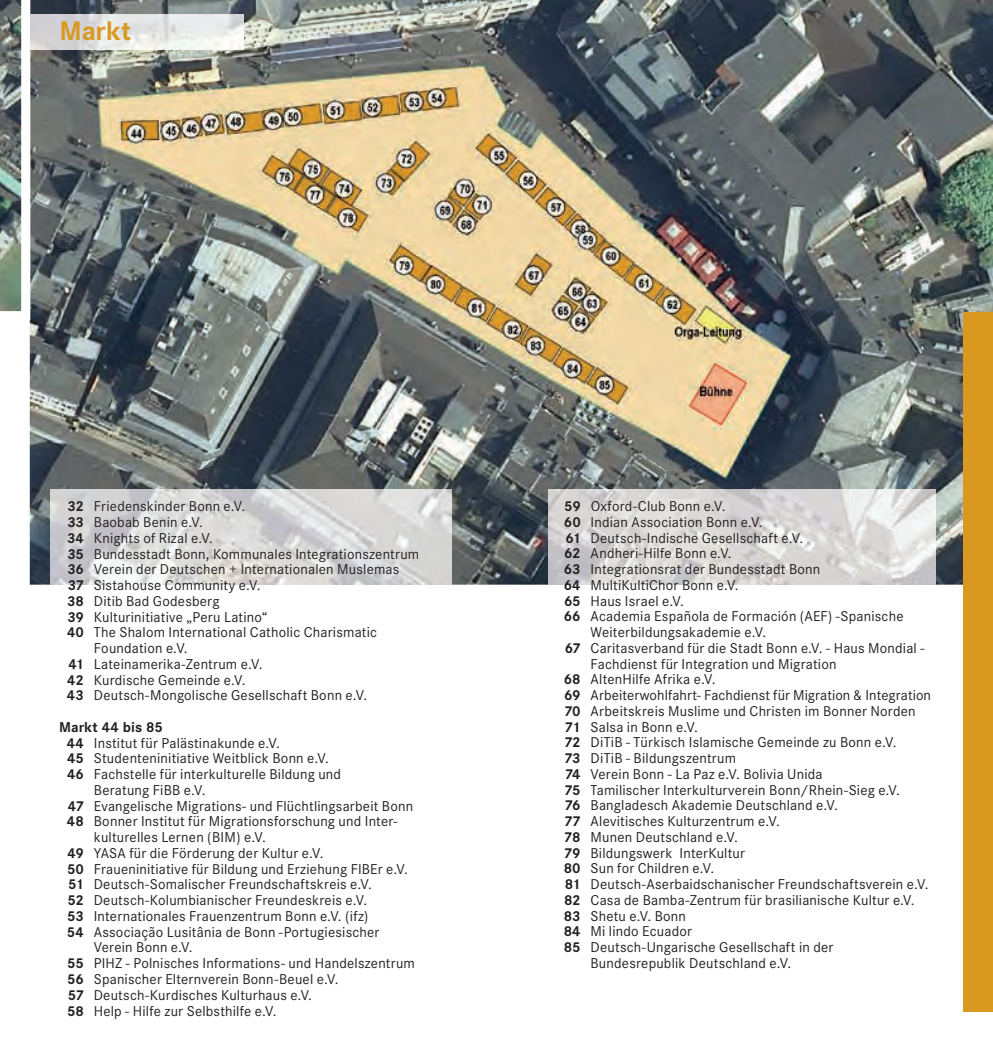
<style>
.page{position:relative;width:993px;height:1042px;background:#fff}
.page>*{position:absolute;margin:0;border:0;box-sizing:border-box;transform-origin:0 0}
.t1{font:700 26.25px "Corporate SBQ";letter-spacing:-.01em;color:#d99921}
.t2{font:14px "Corporate SBQ";letter-spacing:.015em;color:#231f20}
.t3{font:700 14px "Corporate SBQ";color:#231f20}
.s1{font-weight:700}
</style>
<div class="page">
<img style="left:30px;top:0;width:962px;height:585px">
<img style="left:0;top:0;width:22px;height:312px">
<div style="left:962px;top:313px;width:30px;height:699px;background:#d99921"></div>
<img style="left:31px;top:15px;width:212px;height:35px">
<hr style="left:30px;top:15px;width:1px;height:35px;background:#fff">
<img style="left:51px;top:489px;width:400px;height:96px">
<img style="left:548px;top:489px;width:387px;height:96px">
<h1 class="t1" style="left:60px;top:15px;width:73px">Markt</h1>
<p class="t2" style="left:68px;top:498px;width:179px"><span class="s1">32</span> Friedenskinder Bonn e.V.</p>
<p class="t2" style="left:67px;top:514px;width:137px"><span class="s1">33</span> Baobab Benin e.V.</p>
<p class="t2" style="left:67px;top:530px;width:147px"><span class="s1">34</span> Knights of Rizal e.V.</p>
<p class="t2" style="left:67px;top:545px;width:353px"><span class="s1">35</span> Bundesstadt Bonn, Kommunales Integrationszentrum</p>
<p class="t2" style="left:67px;top:561px;width:333px"><span class="s1">36</span> Verein der Deutschen + Internationalen Muslemas</p>
<p class="t2" style="left:68px;top:577px;width:194px"><span class="s1">37</span> Sistahouse Community e.V.</p>
<p class="t2" style="left:67px;top:593px;width:154px"><span class="s1">38</span> Ditib Bad Godesberg</p>
<p class="t2" style="left:67px;top:608px;width:201px"><span class="s1">39</span> Kulturinitiative „Peru Latino“</p>
<p class="t2" style="left:67px;top:624px;width:311px"><span class="s1">40</span> The Shalom International Catholic Charismatic</p>
<p class="t2" style="left:94px;top:640px;width:95px">Foundation e.V.</p>
<p class="t2" style="left:68px;top:656px;width:195px"><span class="s1">41</span> Lateinamerika-Zentrum e.V.</p>
<p class="t2" style="left:67px;top:671px;width:180px"><span class="s1">42</span> Kurdische Gemeinde e.V.</p>
<p class="t2" style="left:67px;top:687px;width:302px"><span class="s1">43</span> Deutsch-Mongolische Gesellschaft Bonn e.V.</p>
<p class="t3" style="left:59px;top:718px;width:105px">Markt 44 bis 85</p>
<p class="t2" style="left:67px;top:734px;width:214px"><span class="s1">44</span> Institut für Palästinakunde e.V.</p>
<p class="t2" style="left:67px;top:750px;width:263px"><span class="s1">45</span> Studenteninitiative Weitblick Bonn e.V.</p>
<p class="t2" style="left:67px;top:766px;width:275px"><span class="s1">46</span> Fachstelle für interkulturelle Bildung und</p>
<p class="t2" style="left:94px;top:782px;width:113px">Beratung FiBB e.V.</p>
<p class="t2" style="left:68px;top:797px;width:347px"><span class="s1">47</span> Evangelische Migrations- und Flüchtlingsarbeit Bonn</p>
<p class="t2" style="left:67px;top:813px;width:332px"><span class="s1">48</span> Bonner Institut für Migrationsforschung und Inter-</p>
<p class="t2" style="left:94px;top:829px;width:173px">kulturelles Lernen (BIM) e.V.</p>
<p class="t2" style="left:67px;top:845px;width:257px"><span class="s1">49</span> YASA für die Förderung der Kultur e.V.</p>
<p class="t2" style="left:67px;top:860px;width:342px"><span class="s1">50</span> Fraueninitiative für Bildung und Erziehung FIBEr e.V.</p>
<p class="t2" style="left:68px;top:876px;width:305px"><span class="s1">51</span> Deutsch-Somalischer Freundschaftskreis e.V.</p>
<p class="t2" style="left:67px;top:892px;width:301px"><span class="s1">52</span> Deutsch-Kolumbianischer Freundeskreis e.V.</p>
<p class="t2" style="left:67px;top:908px;width:303px"><span class="s1">53</span> Internationales Frauenzentrum Bonn e.V. (ifz)</p>
<p class="t2" style="left:67px;top:923px;width:314px"><span class="s1">54</span> Associação Lusitânia de Bonn -Portugiesischer</p>
<p class="t2" style="left:94px;top:939px;width:100px">Verein Bonn e.V.</p>
<p class="t2" style="left:67px;top:955px;width:349px"><span class="s1">55</span> PIHZ - Polnisches Informations- und Handelszentrum</p>
<p class="t2" style="left:67px;top:971px;width:273px"><span class="s1">56</span> Spanischer Elternverein Bonn-Beuel e.V.</p>
<p class="t2" style="left:68px;top:986px;width:246px"><span class="s1">57</span> Deutsch-Kurdisches Kulturhaus e.V.</p>
<p class="t2" style="left:67px;top:1002px;width:211px"><span class="s1">58</span> Help - Hilfe zur Selbsthilfe e.V.</p>
<p class="t2" style="left:564px;top:498px;width:163px"><span class="s1">59</span> Oxford-Club Bonn e.V.</p>
<p class="t2" style="left:563px;top:514px;width:200px"><span class="s1">60</span> Indian Association Bonn e.V.</p>
<p class="t2" style="left:565px;top:529px;width:239px"><span class="s1">61</span> Deutsch-Indische Gesellschaft e.V.</p>
<p class="t2" style="left:564px;top:545px;width:169px"><span class="s1">62</span> Andheri-Hilfe Bonn e.V.</p>
<p class="t2" style="left:563px;top:561px;width:258px"><span class="s1">63</span> Integrationsrat der Bundesstadt Bonn</p>
<p class="t2" style="left:563px;top:577px;width:176px"><span class="s1">64</span> MultiKultiChor Bonn e.V.</p>
<p class="t2" style="left:564px;top:592px;width:121px"><span class="s1">65</span> Haus Israel e.V.</p>
<p class="t2" style="left:563px;top:608px;width:341px"><span class="s1">66</span> Academia Española de Formación (AEF) -Spanische</p>
<p class="t2" style="left:590px;top:624px;width:177px">Weiterbildungsakademie e.V.</p>
<p class="t2" style="left:564px;top:640px;width:361px"><span class="s1">67</span> Caritasverband für die Stadt Bonn e.V. - Haus Mondial -</p>
<p class="t2" style="left:590px;top:655px;width:247px">Fachdienst für Integration und Migration</p>
<p class="t2" style="left:563px;top:671px;width:153px"><span class="s1">68</span> AltenHilfe Afrika e.V.</p>
<p class="t2" style="left:564px;top:687px;width:368px"><span class="s1">69</span> Arbeiterwohlfahrt- Fachdienst für Migration &amp; Integration</p>
<p class="t2" style="left:564px;top:703px;width:353px"><span class="s1">70</span> Arbeitskreis Muslime und Christen im Bonner Norden</p>
<p class="t2" style="left:564px;top:718px;width:135px"><span class="s1">71</span> Salsa in Bonn e.V.</p>
<p class="t2" style="left:564px;top:734px;width:334px"><span class="s1">72</span> DiTiB - Türkisch Islamische Gemeinde zu Bonn e.V.</p>
<p class="t2" style="left:564px;top:750px;width:173px"><span class="s1">73</span> DiTiB - Bildungszentrum</p>
<p class="t2" style="left:564px;top:766px;width:259px"><span class="s1">74</span> Verein Bonn - La Paz e.V. Bolivia Unida</p>
<p class="t2" style="left:564px;top:781px;width:337px"><span class="s1">75</span> Tamilischer Interkulturverein Bonn/Rhein-Sieg e.V.</p>
<p class="t2" style="left:564px;top:797px;width:275px"><span class="s1">76</span> Bangladesch Akademie Deutschland e.V.</p>
<p class="t2" style="left:564px;top:813px;width:217px"><span class="s1">77</span> Alevitisches Kulturzentrum e.V.</p>
<p class="t2" style="left:563px;top:829px;width:175px"><span class="s1">78</span> Munen Deutschland e.V.</p>
<p class="t2" style="left:563px;top:844px;width:182px"><span class="s1">79</span> Bildungswerk InterKultur</p>
<p class="t2" style="left:563px;top:860px;width:152px"><span class="s1">80</span> Sun for Children e.V.</p>
<p class="t2" style="left:564px;top:876px;width:365px"><span class="s1">81</span> Deutsch-Aserbaidschanischer Freundschaftsverein e.V.</p>
<p class="t2" style="left:564px;top:892px;width:352px"><span class="s1">82</span> Casa de Bamba-Zentrum für brasilianische Kultur e.V.</p>
<p class="t2" style="left:563px;top:907px;width:124px"><span class="s1">83</span> Shetu e.V. Bonn</p>
<p class="t2" style="left:563px;top:923px;width:130px"><span class="s1">84</span> Mi lindo Ecuador</p>
<p class="t2" style="left:563px;top:939px;width:271px"><span class="s1">85</span> Deutsch-Ungarische Gesellschaft in der</p>
<p class="t2" style="left:590px;top:955px;width:202px">Bundesrepublik Deutschland e.V.</p>
</div>
